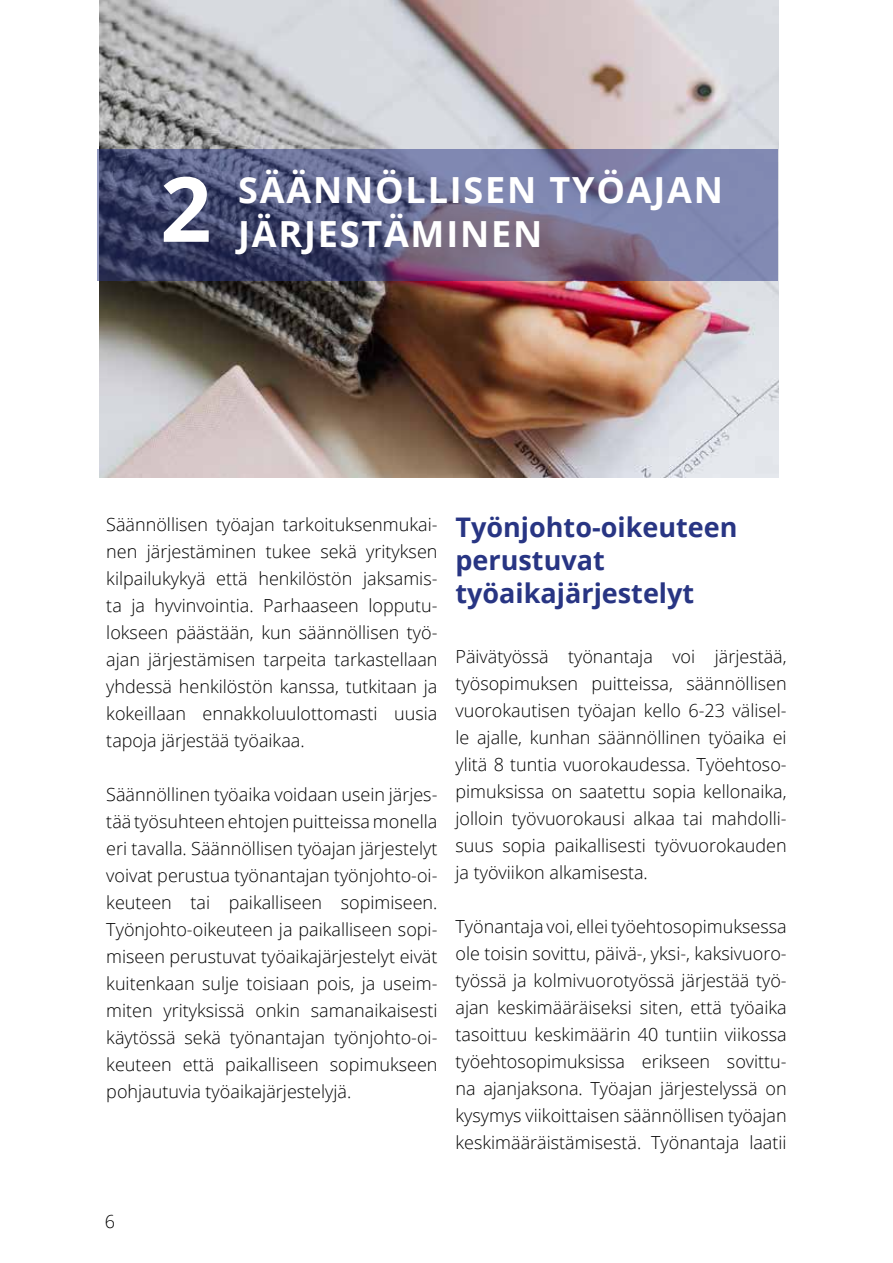
<style>
.page{position:relative;width:893px;height:1263px;background:#fff}
.page>*{position:absolute;margin:0;border:0;box-sizing:border-box;transform-origin:0 0}
.t1{font:700 90px "Open Sans";color:#fff}
.t2{font:700 36px "Open Sans";letter-spacing:.05em;color:#fff}
.t3{font:700 27px/33px "Open Sans";color:#283583}
.t4{font:300 18px/27px "Open Sans";color:#000;text-align:justify}
</style>
<div class="page">
<img style="left:99px;top:0;width:679px;height:478px">
<svg style="left:98px;top:149px;width:680px;height:132px;background:#64658a"></svg>
<h1 class="t1" style="left:160px;top:146px;width:53px">2</h1>
<h2 class="t2" style="left:238px;top:165px;width:486px">SÄÄNNÖLLISEN TYÖAJAN</h2>
<h2 class="t2" style="left:238px;top:208px;width:306px">JÄRJESTÄMINEN</h2>
<p class="t4" style="left:106px;top:511px;width:333px">Säännöllisen työajan tarkoituksenmukai&shy;nen järjestäminen tukee sekä yrityksen kilpailukykyä että henkilöstön jaksamis&shy;ta ja hyvinvointia. Parhaaseen lopputu&shy;lokseen päästään, kun säännöllisen työ&shy;ajan järjestämisen tarpeita tarkastellaan yhdessä henkilöstön kanssa, tutkitaan ja kokeillaan ennakkoluulottomasti uusia tapoja järjestää työaikaa.</p>
<p class="t4" style="left:106px;top:781px;width:333px">Säännöllinen työaika voidaan usein järjes&shy;tää työsuhteen ehtojen puitteissa monella eri tavalla. Säännöllisen työajan järjestelyt voivat perustua työnantajan työnjohto-oi&shy;keuteen tai paikalliseen sopimiseen.<br>Työnjohto-oikeuteen ja paikalliseen sopi&shy;miseen perustuvat työaikajärjestelyt eivät kuitenkaan sulje toisiaan pois, ja useim&shy;miten yrityksissä onkin samanaikaisesti käytössä sekä työnantajan työnjohto-oi&shy;keuteen että paikalliseen sopimukseen pohjautuvia työaikajärjestelyjä.</p>
<h3 class="t3" style="left:455px;top:510px;width:284px">Työnjohto-oikeuteen perustuvat työaikajärjestelyt</h3>
<p class="t4" style="left:455px;top:643px;width:333px">Päivätyössä työnantaja voi järjestää, työsopimuksen puitteissa, säännöllisen vuorokautisen työajan kello 6-23 välisel&shy;le ajalle, kunhan säännöllinen työaika ei ylitä 8 tuntia vuorokaudessa. Työehtoso&shy;pimuksissa on saatettu sopia kellonaika, jolloin työvuorokausi alkaa tai mahdolli&shy;suus sopia paikallisesti työvuorokauden ja työviikon alkamisesta.</p>
<p class="t4" style="left:455px;top:913px;width:333px">Työnantaja voi, ellei työehtosopimuksessa ole toisin sovittu, päivä-, yksi-, kaksivuoro&shy;työssä ja kolmivuorotyössä järjestää työ&shy;ajan keskimääräiseksi siten, että työaika tasoittuu keskimäärin 40 tuntiin viikossa työehtosopimuksissa erikseen sovittu&shy;na ajanjaksona. Työajan järjestelyssä on kysymys viikoittaisen säännöllisen työajan keskimääräistämisestä. Työnantaja laatii</p>
<p class="t4" style="left:105px;top:1207px;width:12px">6</p>
</div>
